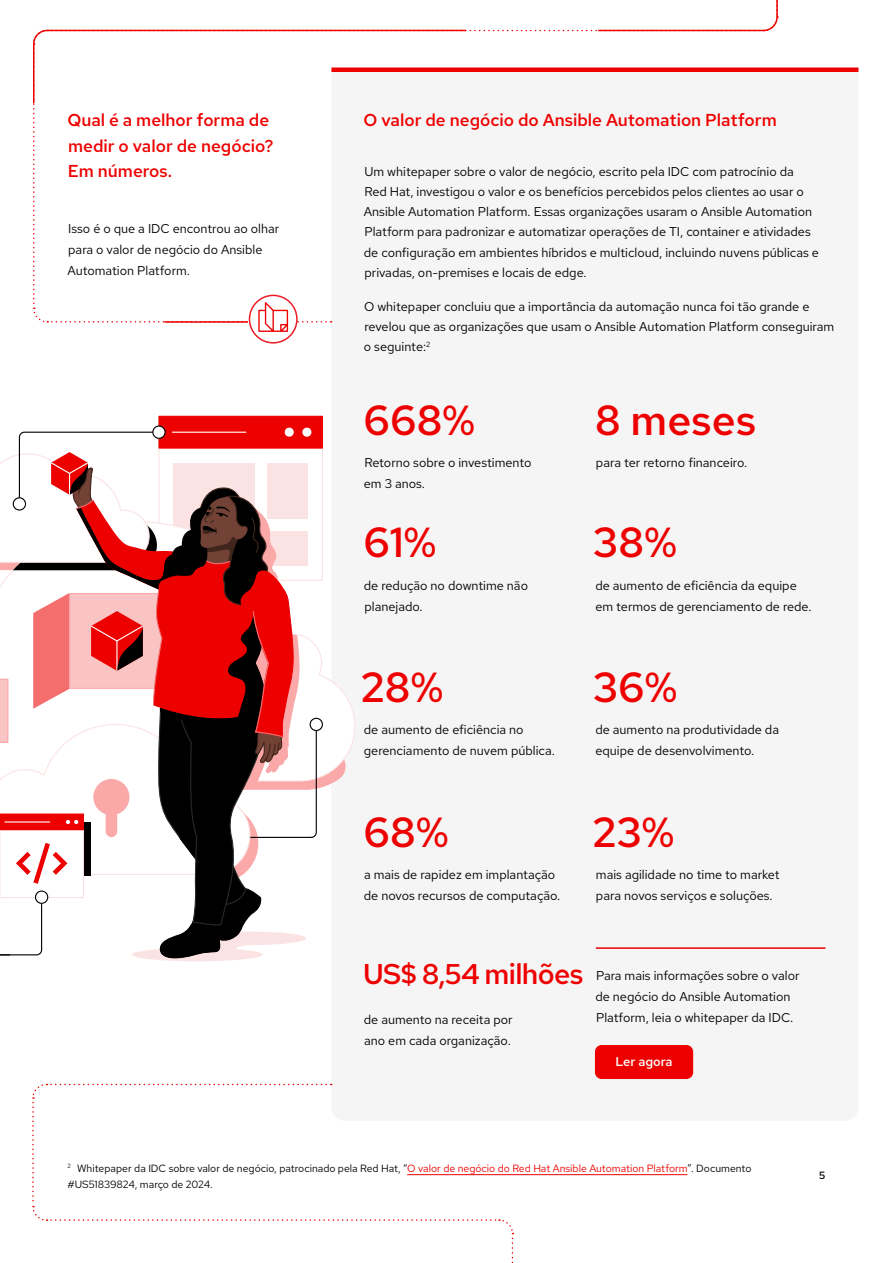
<style>
.page{position:relative;width:893px;height:1263px;background:#fff}
.page>*{position:absolute;margin:0;border:0;box-sizing:border-box;transform-origin:0 0}
.t1{font:500 42px "Red Hat Text";color:#e00}
.t2{font:500 28.5px "Red Hat Text";letter-spacing:-.025em;color:#e00}
.t3{font:500 17.25px/25.5px "Red Hat Text";color:#e00}
.t4{font:12.75px/21px "Red Hat Text";color:#000}
.t5{font:500 12.75px "Red Hat Text";color:#fff}
.t6{font:10.5px/16.5px "Red Hat Text";color:#000}
.t7{font:500 10.5px "Red Hat Text";color:#000}
.s1{color:#e00}
</style>
<div class="page">
<hr style="left:331px;top:68px;width:527px;height:4px;background:#e00">
<div style="left:158px;top:416px;width:165px;height:33px;background:#ed0000"></div>
<div style="left:285px;top:428px;width:9px;height:9px;background:#fff;border-radius:50%"></div>
<div style="left:302px;top:428px;width:9px;height:9px;background:#fff;border-radius:50%"></div>
<svg style="left:153px;top:426px;width:12px;height:12px"></svg>
<div style="left:152px;top:425px;width:14px;height:14px;border:1px solid #000;border-radius:50%"></div>
<svg style="left:0;top:431px;width:347px;height:530px"></svg>
<svg style="left:32px;top:1083px;width:482px;height:180px"></svg>
<svg style="left:33px;top:0;width:746px;height:332px"></svg>
<hr style="left:164px;top:321px;width:84px;height:2px;background:#e00">
<hr style="left:407px;top:1174px;width:280px;height:1px;background:#e00">
<hr style="left:596px;top:947px;width:229px;height:2px;background:#e00">
<div style="left:595px;top:1045px;width:98px;height:34px;background:#e00;border-radius:7px"></div>
<h3 class="t3" style="left:67px;top:107px;width:208px">Qual é a melhor forma de medir o valor de negócio?<br>Em números.</h3>
<p class="t4" style="left:67px;top:217px;width:213px">Isso é o que a IDC encontrou ao olhar para o valor de negócio do Ansible<br>Automation Platform.</p>
<h3 class="t3" style="left:364px;top:107px;width:415px">O valor de negócio do Ansible Automation Platform</h3>
<p class="t4" style="left:364px;top:161px;width:457px;line-height:20.2px">Um whitepaper sobre o valor de negócio, escrito pela IDC com patrocínio da<br>Red Hat, investigou o valor e os benefícios percebidos pelos clientes ao usar o Ansible Automation Platform. Essas organizações usaram o Ansible Automation Platform para padronizar e automatizar operações de TI, container e atividades de configuração em ambientes híbridos e multicloud, incluindo nuvens públicas e privadas, on-premises e locais de edge.</p>
<p class="t4" style="left:364px;top:296px;width:472px;line-height:20.2px">O whitepaper concluiu que a importância da automação nunca foi tão grande e revelou que as organizações que usam o Ansible Automation Platform conseguiram o seguinte:<sup>2</sup></p>
<h1 class="t1" style="left:363px;top:393px;width:113px">668%</h1>
<h1 class="t1" style="left:595px;top:393px;width:163px">8 meses</h1>
<p class="t4" style="left:596px;top:452px;width:153px">para ter retorno financeiro.</p>
<p class="t4" style="left:364px;top:452px;width:169px">Retorno sobre o investimento em 3 anos.</p>
<h1 class="t1" style="left:363px;top:515px;width:74px">61%</h1>
<h1 class="t1" style="left:593px;top:515px;width:85px">38%</h1>
<p class="t4" style="left:595px;top:574px;width:218px">de aumento de eficiência da equipe em termos de gerenciamento de rede.</p>
<p class="t4" style="left:364px;top:574px;width:166px">de redução no downtime não planejado.</p>
<h1 class="t1" style="left:361px;top:660px;width:84px">28%</h1>
<h1 class="t1" style="left:593px;top:660px;width:86px">36%</h1>
<p class="t4" style="left:595px;top:719px;width:185px">de aumento na produtividade da equipe de desenvolvimento.</p>
<p class="t4" style="left:364px;top:719px;width:193px">de aumento de eficiência no gerenciamento de nuvem pública.</p>
<h1 class="t1" style="left:363px;top:804px;width:87px">68%</h1>
<p class="t4" style="left:364px;top:864px;width:198px">a mais de rapidez em implantação de novos recursos de computação.</p>
<p class="t4" style="left:596px;top:864px;width:185px">mais agilidade no time to market para novos serviços e soluções.</p>
<h1 class="t1" style="left:592px;top:804px;width:83px">23%</h1>
<h2 class="t2" style="left:363px;top:955px;width:222px">US$ 8,54 milhões</h2>
<p class="t4" style="left:364px;top:1009px;width:150px">de aumento na receita por ano em cada organização.</p>
<p class="t4" style="left:595px;top:965px;width:206px">Para mais informações sobre o valor de negócio do Ansible Automation<br>Platform, leia o whitepaper da IDC.</p>
<p class="t5" style="left:615px;top:1053px;width:59px">Ler agora</p>
<p class="t6" style="left:67px;top:1159px;width:685px"><sup>2</sup> Whitepaper da IDC sobre valor de negócio, patrocinado pela Red Hat, “<span class="s1">O valor de negócio do Red Hat Ansible Automation Platform</span>”. Documento #US51839824, março de 2024.</p>
<p class="t7" style="left:819px;top:1168px;width:8px">5</p>
</div>
